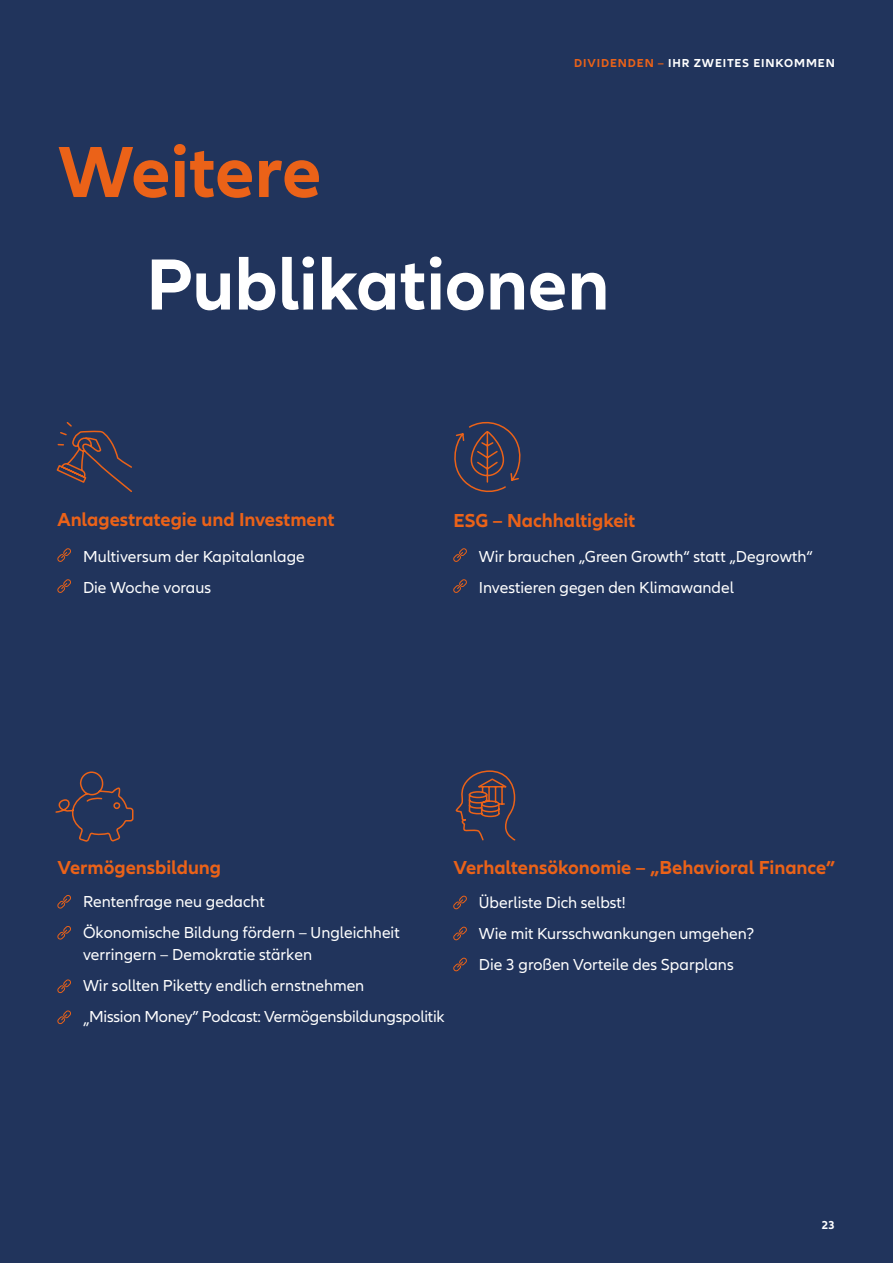
<style>
.page{position:relative;width:893px;height:1263px;background:#21345c}
.page>*{position:absolute;margin:0;border:0;box-sizing:border-box;transform-origin:0 0}
.t1{font:700 75px "Allianz Neo";letter-spacing:-.005em;color:#fff}
.t2{font:700 75px "Allianz Neo";letter-spacing:-.005em;color:#eb6218}
.t3{font:700 19.5px "Allianz Neo";color:#eb6218}
.t4{font:16.5px/31px "Allianz Neo";color:#fff}
.t5{font:700 12px "Allianz Neo";letter-spacing:.075em;color:#fff}
.s1{color:#eb6218}
</style>
<div class="page">
<svg style="left:454px;top:421px;width:67px;height:72px"></svg>
<svg style="left:453px;top:548px;width:14px;height:14px"></svg>
<svg style="left:453px;top:579px;width:14px;height:14px"></svg>
<svg style="left:57px;top:548px;width:14px;height:14px"></svg>
<svg style="left:57px;top:579px;width:14px;height:14px"></svg>
<svg style="left:56px;top:422px;width:76px;height:70px"></svg>
<svg style="left:57px;top:895px;width:14px;height:14px"></svg>
<svg style="left:57px;top:926px;width:14px;height:14px"></svg>
<svg style="left:57px;top:979px;width:14px;height:15px"></svg>
<svg style="left:57px;top:1010px;width:14px;height:15px"></svg>
<svg style="left:453px;top:895px;width:14px;height:15px"></svg>
<svg style="left:453px;top:926px;width:14px;height:15px"></svg>
<svg style="left:453px;top:957px;width:14px;height:15px"></svg>
<svg style="left:456px;top:770px;width:60px;height:71px"></svg>
<svg style="left:55px;top:771px;width:79px;height:71px"></svg>
<h1 class="t2" style="left:58px;top:128px;width:265px">Weitere</h1>
<p class="t5" style="left:574px;top:56px;width:262px"><span class="s1">DIVIDENDEN –</span> IHR ZWEITES EINKOMMEN</p>
<h1 class="t1" style="left:146px;top:241px;width:465px">Publikationen</h1>
<p class="t3" style="left:57px;top:508px;width:278px">Anlagestrategie und Investment</p>
<p class="t4" style="left:83px;top:541px;width:223px">Multiversum der Kapitalanlage<br>Die Woche voraus</p>
<p class="t3" style="left:453px;top:509px;width:183px">ESG – Nachhaltigkeit</p>
<p class="t4" style="left:479px;top:541px;width:335px">Wir brauchen „Green Growth“ statt „Degrowth“<br>Investieren gegen den Klimawandel</p>
<p class="t3" style="left:57px;top:856px;width:165px">Vermögensbildung</p>
<p class="t4" style="left:83px;top:886px;width:318px">Rentenfrage neu gedacht<br>Ökonomische Bildung fördern – Ungleichheit</p>
<p class="t4" style="left:83px;top:940px;width:363px">verringern – Demokratie stärken<br>Wir sollten Piketty endlich ernstnehmen<br>„Mission Money” Podcast: Vermögensbildungspolitik</p>
<p class="t3" style="left:453px;top:856px;width:383px">Verhaltensökonomie – „Behavioral Finance”</p>
<p class="t4" style="left:479px;top:887px;width:277px">Überliste Dich selbst!<br>Wie mit Kursschwankungen umgehen?<br>Die 3 großen Vorteile des Sparplans</p>
<p class="t5" style="left:822px;top:1218px;width:15px">23</p>
</div>
